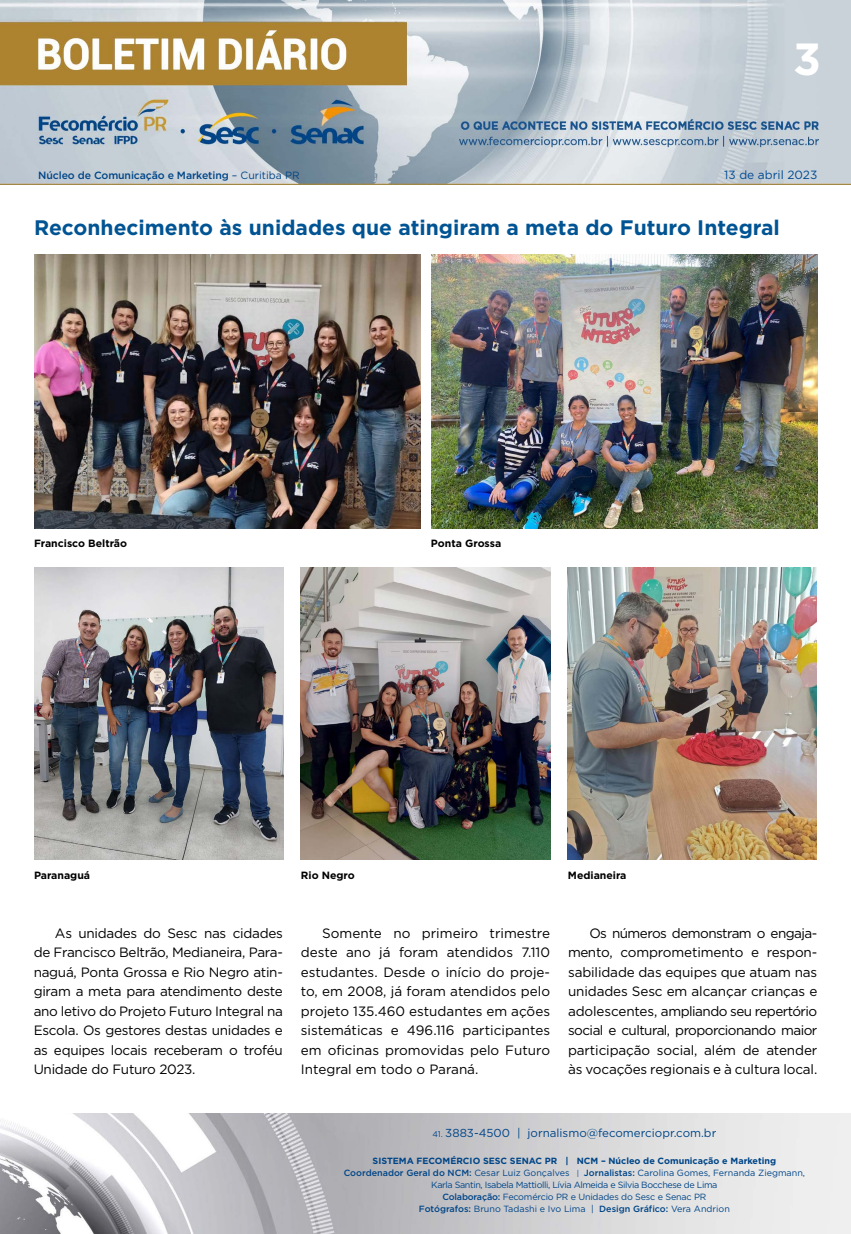
<style>
.page{position:relative;width:851px;height:1234px;background:#fff}
.page>*{position:absolute;margin:0;border:0;box-sizing:border-box;transform-origin:0 0}
.t1{font:700 45px "Gotham";color:#fff}
.t2{font:700 21px "Gotham";color:#005493}
.t3{font:13.5px/19.5px "Gotham";letter-spacing:-.01em;color:#000;text-align:justify}
.t4{font:11.85px "Gotham";color:#004a93}
.t5{font:11.55px "Gotham";color:#004587}
.t6{font:700 10.5px "Gotham";color:#000}
.t7{font:500 10.5px "Gotham";letter-spacing:-.01em;color:#004587}
.t8{font:9px/12px "Gotham";letter-spacing:-.02em;color:#004587;text-align:center}
.s1{font-weight:400}
.s2{font-size:8.25px}
.s3{font-weight:700}
.s4{font-weight:500}
.s5{font-size:7.65px}
</style>
<div class="page">
<img style="left:0;top:0;width:850px;height:184px">
<img style="left:0;top:1113px;width:850px;height:120px">
<img style="left:34px;top:254px;width:386px;height:274px">
<img style="left:567px;top:567px;width:249px;height:292px">
<img style="left:34px;top:567px;width:249px;height:292px">
<img style="left:301px;top:567px;width:249px;height:292px">
<img style="left:431px;top:254px;width:386px;height:274px">
<h1 class="t1" style="left:793px;top:29px;width:29px">3</h1>
<p class="t7" style="left:38px;top:168px;width:263px">Núcleo de Comunicação e Marketing <span class="s1">– Curitiba PR</span></p>
<p class="t4" style="left:724px;top:167px;width:95px">13 de abril 2023</p>
<h2 class="t2" style="left:34px;top:214px;width:747px">Reconhecimento às unidades que atingiram a meta do Futuro Integral</h2>
<p class="t6" style="left:34px;top:536px;width:95px">Francisco Beltrão</p>
<p class="t6" style="left:431px;top:536px;width:72px">Ponta Grossa</p>
<p class="t6" style="left:34px;top:868px;width:58px">Paranaguá</p>
<p class="t6" style="left:301px;top:868px;width:55px">Rio Negro</p>
<p class="t6" style="left:568px;top:868px;width:60px">Medianeira</p>
<p class="t3" style="left:34px;top:922px;width:251px;text-indent:21px">As unidades do Sesc nas cidades de Francisco Beltrão, Medianeira, Para&shy;naguá, Ponta Grossa e Rio Negro atin&shy;giram a meta para atendimento deste ano letivo do Projeto Futuro Integral na Escola. Os gestores destas unidades e as equipes locais receberam o troféu Unidade do Futuro 2023.</p>
<p class="t3" style="left:301px;top:922px;width:251px;text-indent:21px">Somente no primeiro trimestre deste ano já foram atendidos 7.110 estudantes. Desde o início do proje&shy;to, em 2008, já foram atendidos pelo projeto 135.460 estudantes em ações sistemáticas e 496.116 participantes em oficinas promovidas pelo Futuro Integral em todo o Paraná.</p>
<p class="t3" style="left:568px;top:922px;width:251px;text-indent:21px">Os números demonstram o engaja&shy;mento, comprometimento e respon&shy;sabilidade das equipes que atuam nas unidades Sesc em alcançar crianças e adolescentes, ampliando seu repertório social e cultural, proporcionando maior participação social, além de atender às vocações regionais e à cultura local.</p>
<p class="t5" style="left:432px;top:1125px;width:285px"><span class="s2">41.</span> 3883-4500 | jornalismo@fecomerciopr.com.br</p>
<p class="t8" style="left:343px;top:1154px;width:463px"><span class="s3">SISTEMA FECOMÉRCIO SESC SENAC PR | NCM – Núcleo de Comunicação e Marketing </span><span class="s4">Coordenador Geral do NCM:</span> Cesar Luiz Gonçalves <span class="s5">|</span> <span class="s4">Jornalistas:</span> Carolina Gomes, Fernanda Ziegmann, Karla Santin, Isabela Mattiolli, Lívia Almeida e Silvia Bocchese de Lima<br><span class="s4">Colaboração:</span> Fecomércio PR e Unidades do Sesc e Senac PR<br><span class="s4">Fotógrafos:</span> Bruno Tadashi e Ivo Lima | <span class="s4">Design Gráfico:</span> Vera Andrion</p>
</div>
